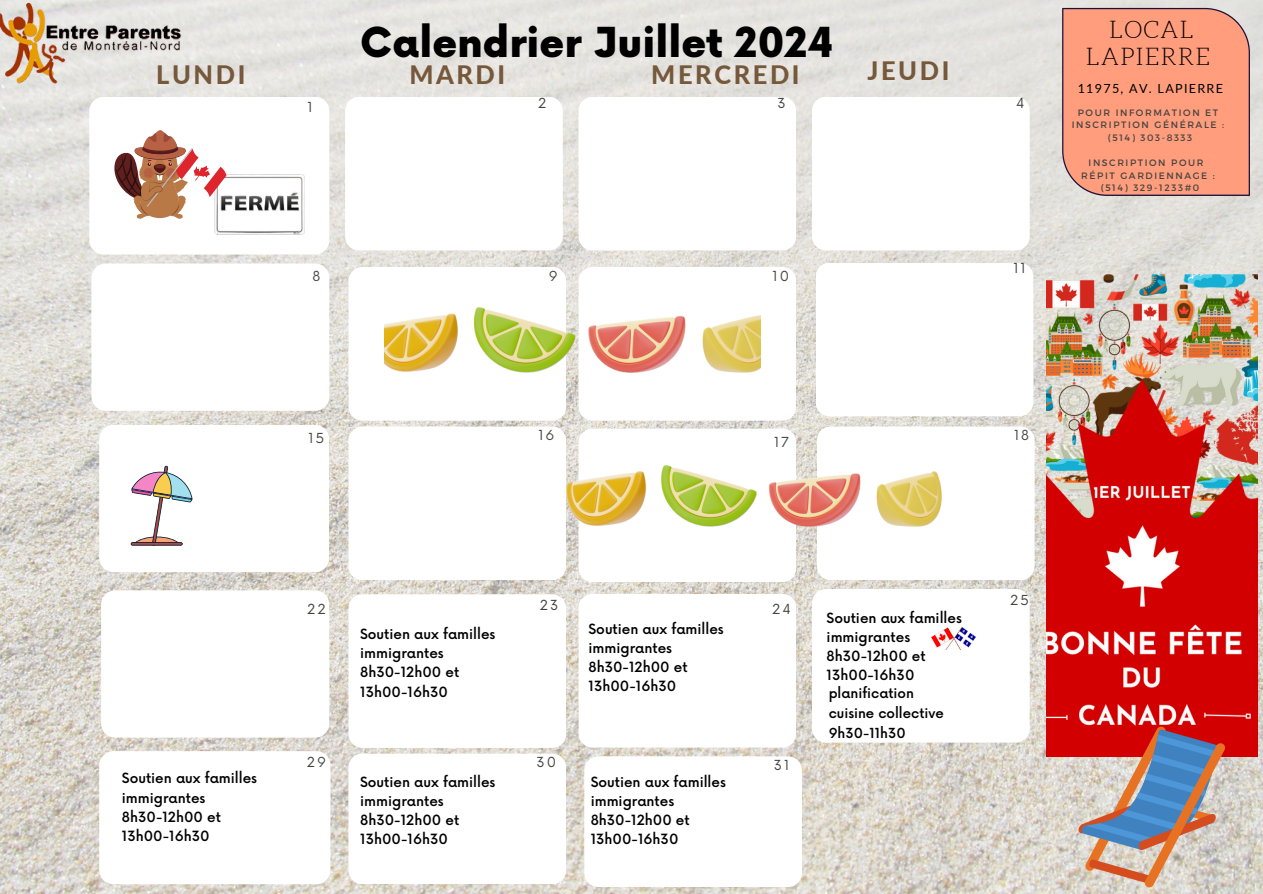
<style>
.page{position:relative;width:1263px;height:894px;background:#fff}
.page>*{position:absolute;margin:0;border:0;box-sizing:border-box;transform-origin:0 0}
.t1{font:900 40.2px "Now";color:#000}
.t2{font:800 25.35px "Lato";letter-spacing:.105em;color:#76583b}
.t3{font:300 24px/26.7px "Aleo";letter-spacing:.05em;color:#000;text-align:center}
.t4{font:500 13.8px/19.2px "Now";color:#000}
.t5{font:500 13.5px/20.2px "Now";color:#000}
.t6{font:13.5px "Now";letter-spacing:.15em;color:#444440}
.t7{font:12.6px "Lato";letter-spacing:.105em;color:#000}
.t8{font:9.3px/12.6px "Montserrat";letter-spacing:.17em;color:#444440;text-align:center}
</style>
<div class="page">
<img style="left:0;top:0;width:1263px;height:893px">
<img style="left:0;top:0;width:194px;height:114px">
<div style="left:89px;top:97px;width:240px;height:157px;background:#fff;border-radius:14px"></div>
<div style="left:99px;top:425px;width:230px;height:147px;background:#fff;border-radius:14px"></div>
<div style="left:91px;top:263px;width:238px;height:147px;background:#fff;border-radius:14px"></div>
<div style="left:101px;top:590px;width:228px;height:147px;background:#fff;border-radius:14px"></div>
<div style="left:99px;top:751px;width:231px;height:133px;background:#fff;border-radius:14px"></div>
<img style="left:214px;top:174px;width:90px;height:60px">
<img style="left:1046px;top:274px;width:211px;height:482px">
<svg style="left:114px;top:130px;width:112px;height:89px"></svg>
<svg style="left:1078px;top:725px;width:148px;height:162px;background:#b09093"></svg>
<div style="left:1062px;top:8px;width:188px;height:188px;background:#ff9d7d"></div>
<div style="left:812px;top:97px;width:218px;height:153px;background:#fff;border-radius:14px"></div>
<div style="left:816px;top:262px;width:217px;height:154px;background:#fff;border-radius:14px"></div>
<div style="left:817px;top:426px;width:217px;height:154px;background:#fff;border-radius:14px"></div>
<div style="left:812px;top:588px;width:218px;height:154px;background:#fff;border-radius:14px"></div>
<img style="left:932px;top:627px;width:44px;height:22px">
<div style="left:579px;top:97px;width:217px;height:153px;background:#fff;border-radius:14px"></div>
<div style="left:579px;top:267px;width:217px;height:153px;background:#fff;border-radius:14px"></div>
<div style="left:579px;top:428px;width:217px;height:154px;background:#fff;border-radius:14px"></div>
<div style="left:579px;top:593px;width:217px;height:154px;background:#fff;border-radius:14px"></div>
<div style="left:584px;top:756px;width:218px;height:130px;background:#fff;border-radius:14px"></div>
<img style="left:566px;top:465px;width:376px;height:61px">
<div style="left:345px;top:97px;width:218px;height:153px;background:#fff;border-radius:14px"></div>
<div style="left:348px;top:267px;width:218px;height:153px;background:#fff;border-radius:14px"></div>
<div style="left:348px;top:426px;width:218px;height:154px;background:#fff;border-radius:14px"></div>
<div style="left:348px;top:594px;width:218px;height:153px;background:#fff;border-radius:14px"></div>
<div style="left:348px;top:753px;width:218px;height:131px;background:#fff;border-radius:14px"></div>
<img style="left:385px;top:307px;width:375px;height:65px">
<svg style="left:131px;top:465px;width:62px;height:77px"></svg>
<hr style="left:131px;top:542px;width:52px;height:3px;background:#081c3a;border-radius:2px">
<p class="t1" style="left:360px;top:21px;width:475px">Calendrier Juillet 2024</p>
<h1 class="t2" style="left:156px;top:59px;width:91px">LUNDI</h1>
<p class="t2" style="left:867px;top:55px;width:83px">JEUDI</p>
<h2 class="t2" style="left:409px;top:59px;width:97px">MARDI</h2>
<h2 class="t2" style="left:651px;top:59px;width:150px">MERCREDI</h2>
<h2 class="t6" style="left:308px;top:100px;width:7px">1</h2>
<p class="t6" style="left:313px;top:268px;width:9px">8</p>
<h5 class="t6" style="left:538px;top:95px;width:10px">2</h5>
<p class="t6" style="left:777px;top:95px;width:10px">3</p>
<h5 class="t6" style="left:1016px;top:95px;width:10px">4</h5>
<h3 class="t6" style="left:549px;top:268px;width:10px">9</h3>
<h4 class="t6" style="left:772px;top:268px;width:18px">10</h4>
<p class="t6" style="left:1013px;top:260px;width:14px">11</p>
<p class="t3" style="left:1086px;top:17px;width:126px">LOCAL<br>LAPIERRE</p>
<p class="t7" style="left:1078px;top:81px;width:147px">11975, AV. LAPIERRE</p>
<p class="t8" style="left:1072px;top:105px;width:154px">POUR INFORMATION ET<br>INSCRIPTION GÉNÉRALE :</p>
<p class="t8" style="left:1108px;top:131px;width:86px">(514) 303-8333</p>
<p class="t8" style="left:1089px;top:156px;width:116px">INSCRIPTION POUR</p>
<p class="t8" style="left:1081px;top:168px;width:135px">RÉPIT GARDIENNAGE :</p>
<h5 class="t8" style="left:1101px;top:181px;width:100px">(514) 329-1233#0</h5>
<p class="t6" style="left:309px;top:430px;width:17px">15</p>
<p class="t6" style="left:538px;top:427px;width:18px">16</p>
<p class="t6" style="left:774px;top:434px;width:17px">17</p>
<p class="t6" style="left:1014px;top:427px;width:17px">18</p>
<h5 class="t4" style="left:122px;top:769px;width:137px">Soutien aux familles immigrantes<br>8h30-12h00 et</h5>
<p class="t4" style="left:122px;top:826px;width:89px">13h00-16h30</p>
<p class="t6" style="left:307px;top:601px;width:20px">22</p>
<p class="t6" style="left:307px;top:754px;width:21px">29</p>
<p class="t4" style="left:360px;top:625px;width:137px">Soutien aux familles immigrantes<br>8h30-12h00 et</p>
<h5 class="t4" style="left:360px;top:682px;width:89px">13h00-16h30</h5>
<h5 class="t4" style="left:360px;top:772px;width:137px">Soutien aux familles immigrantes<br>8h30-12h00 et</h5>
<p class="t4" style="left:360px;top:830px;width:89px">13h00-16h30</p>
<p class="t6" style="left:540px;top:597px;width:20px">23</p>
<p class="t6" style="left:772px;top:601px;width:20px">24</p>
<p class="t4" style="left:588px;top:620px;width:137px">Soutien aux familles immigrantes<br>8h30-12h00 et</p>
<p class="t4" style="left:588px;top:677px;width:89px">13h00-16h30</p>
<p class="t6" style="left:537px;top:754px;width:21px">30</p>
<p class="t6" style="left:774px;top:757px;width:17px">31</p>
<p class="t4" style="left:591px;top:772px;width:137px">Soutien aux familles immigrantes<br>8h30-12h00 et</p>
<p class="t4" style="left:591px;top:830px;width:89px">13h00-16h30</p>
<p class="t4" style="left:827px;top:609px;width:137px">Soutien aux familles immigrantes<br>8h30-12h00 et</p>
<p class="t4" style="left:827px;top:666px;width:89px">13h00-16h30</p>
<p class="t5" style="left:829px;top:683px;width:117px">planification cuisine collective<br>9h30-11h30</p>
<p class="t6" style="left:1010px;top:592px;width:20px">25</p>
</div>
